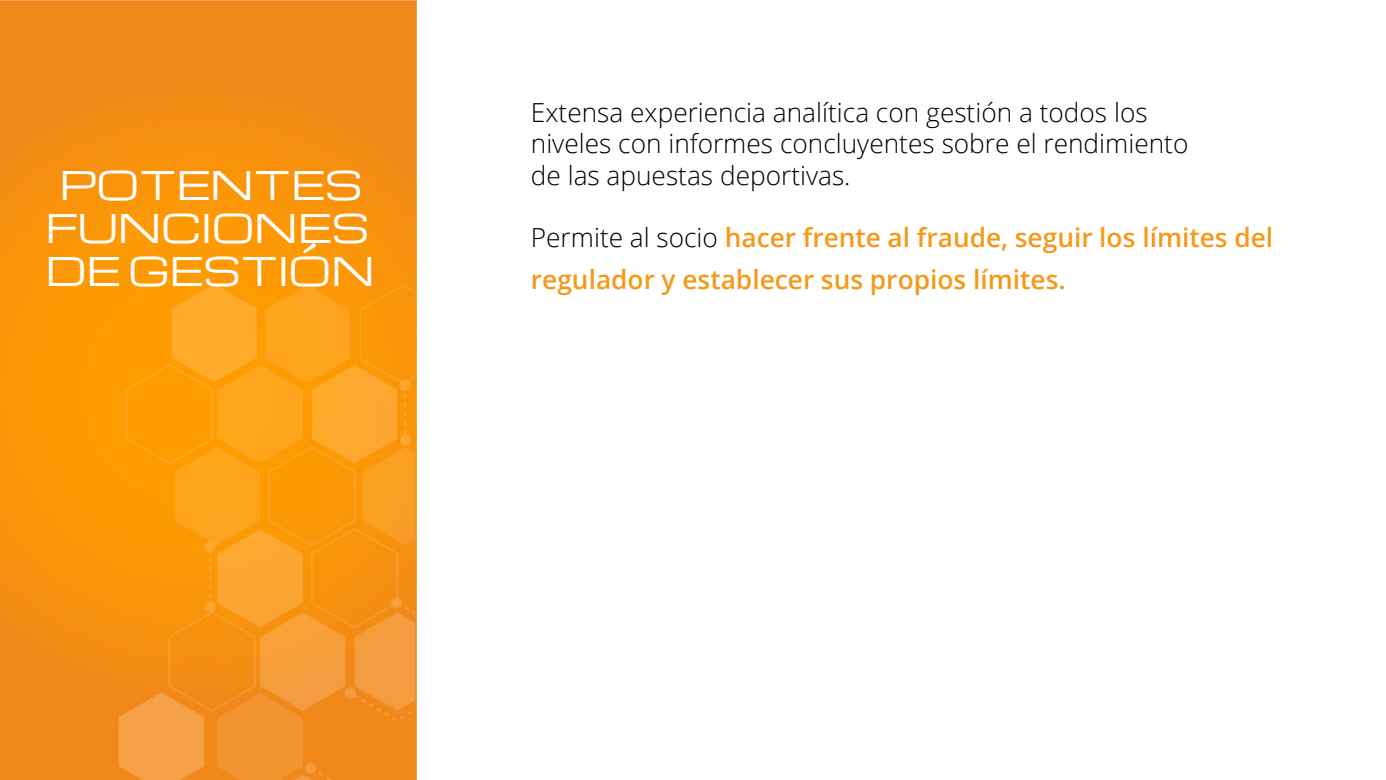
<style>
.page{position:relative;width:1386px;height:780px;background:#fff}
.page>*{position:absolute;margin:0;border:0;box-sizing:border-box;transform-origin:0 0}
.t1{font:38.5px/42.9px "Michroma";color:#fff;text-align:center}
.t2{font:300 26.25px/31.5px "Open Sans";color:#000}
.t3{font:600 26.25px/42.9px "Open Sans";color:#f4991a}
.s1{font-weight:300;color:#000}
</style>
<div class="page">
<img style="left:0;top:0;width:416px;height:779px">
<p class="t1" style="left:45px;top:165px;width:331px">POTENTES<br>FUNCIONES<br>DE GESTIÓN</p>
<h2 class="t2" style="left:531px;top:96px;width:659px">Extensa experiencia analítica con gestión a todos los niveles con informes concluyentes sobre el rendimiento de las apuestas deportivas.</h2>
<p class="t3" style="left:531px;top:215px;width:743px"><span class="s1">Permite al socio</span> hacer frente al fraude, seguir los límites del regulador y establecer sus propios límites.</p>
</div>
